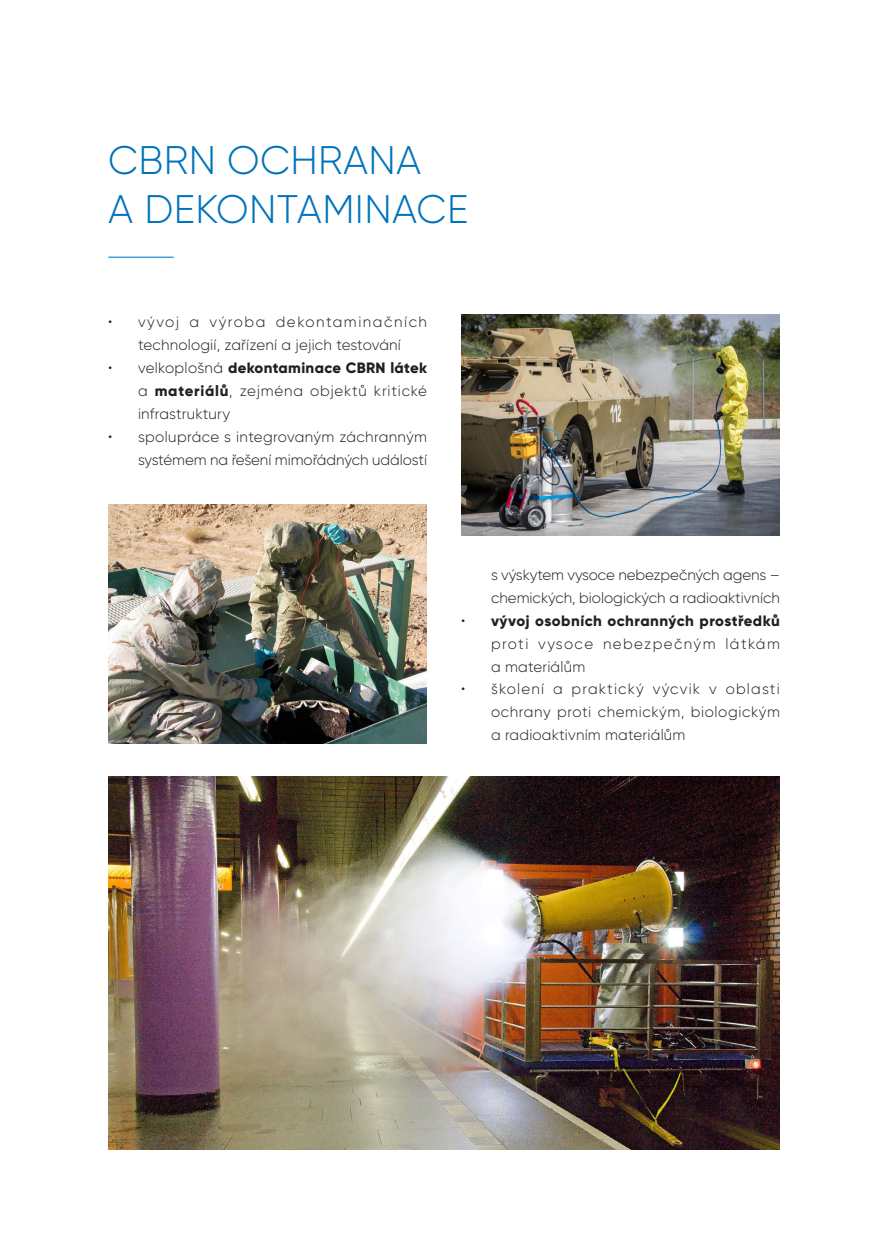
<style>
.page{position:relative;width:888px;height:1258px;background:#fff}
.page>*{position:absolute;margin:0;border:0;box-sizing:border-box;transform-origin:0 0}
.t1{font:300 39.9px/49.2px "Gilroy";letter-spacing:.01em;color:#0073bb}
.t2{font:300 15px/23px "Gilroy";letter-spacing:.015em;color:#231f20;text-align:justify}
.t3{font:300 15px/23px "Gilroy";letter-spacing:-.005em;color:#231f20}
.s1{font-weight:800}
</style>
<div class="page">
<hr style="left:108px;top:257px;width:66px;height:1px;background:#3ca1da">
<img style="left:461px;top:314px;width:319px;height:221px">
<img style="left:108px;top:504px;width:319px;height:239px">
<img style="left:108px;top:777px;width:672px;height:373px">
<p class="t1" style="left:108px;top:135px;width:361px">CBRN OCHRANA<br>A DEKONTAMINACE</p>
<p class="t2" style="left:108px;top:310px;width:320px;text-align:center">• vývoj a výroba dekontaminačních technologií, zařízení a jejich testování</p>
<p class="t2" style="left:138px;top:356px;width:290px;text-indent:-30px">• velkoplošná <span class="s1">dekontaminace CBRN látek </span>a <span class="s1">materiálů</span>, zejména objektů kritické infrastruktury</p>
<p class="t2" style="left:108px;top:425px;width:321px;text-align:right">• spolupráce s integrovaným záchranným systémem na řešení mimořádných událostí</p>
<p class="t3" style="left:491px;top:563px;width:290px">s výskytem vysoce nebezpečných agens – chemických, biologických a radioaktivních</p>
<p class="t2" style="left:491px;top:609px;width:290px;text-indent:-30px">• <span class="s1">vývoj osobních ochranných prostředků </span>proti vysoce nebezpečným látkám a materiálům</p>
<p class="t2" style="left:491px;top:678px;width:290px;text-indent:-30px">• školení a praktický výcvik v oblasti ochrany proti chemickým, biologickým a radioaktivním materiálům</p>
</div>
